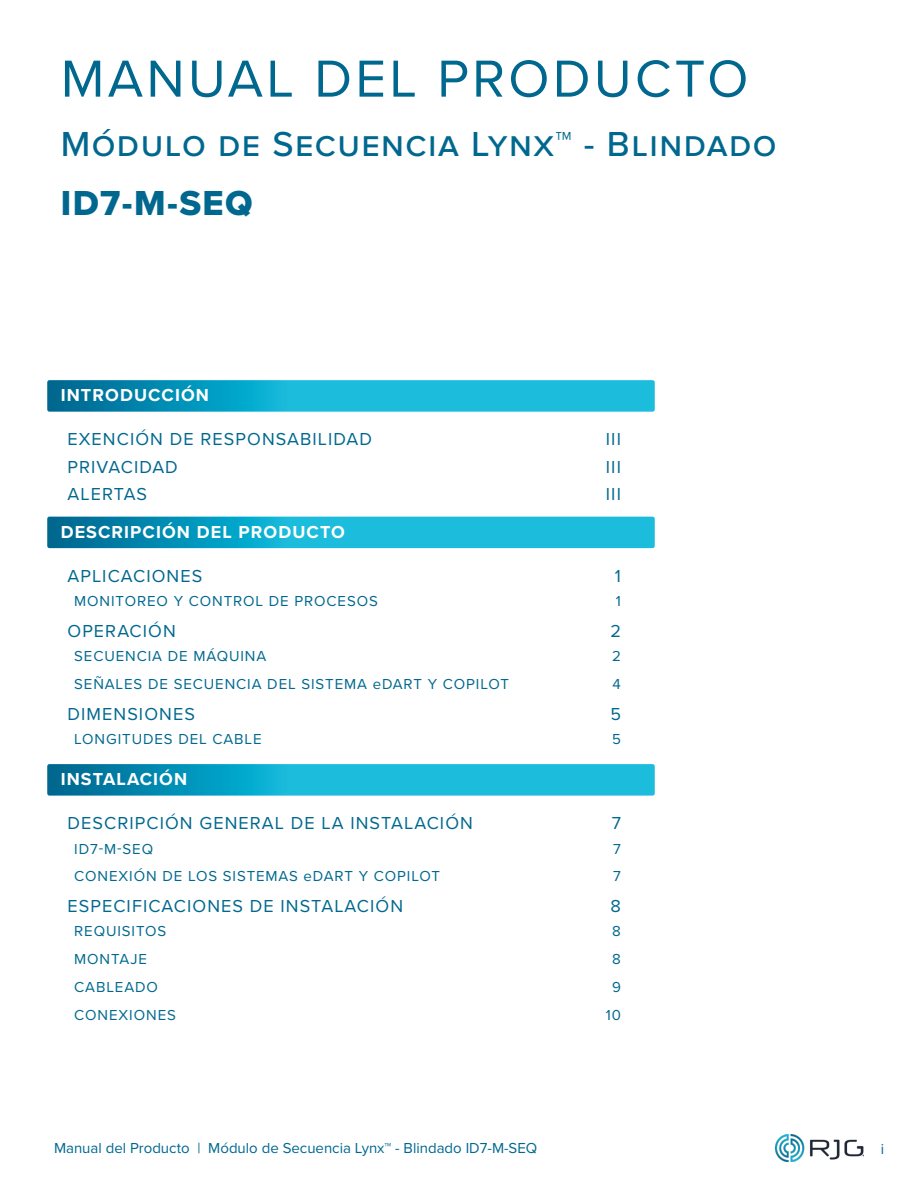
<style>
.page{position:relative;width:918px;height:1188px;background:#fff}
.page>*{position:absolute;margin:0;border:0;box-sizing:border-box;transform-origin:0 0}
.t1{font:54px "Proxima Nova";letter-spacing:.06em;color:#00688f}
.t2{font:500 36px "Proxima Nova";letter-spacing:.04em;color:#00688f}
.t3{font:36px "Proxima Nova Extrabld";letter-spacing:.04em;color:#00688f}
.t4{font:18px "Proxima Nova";letter-spacing:.06em;color:#00688f}
.t5{font:700 18px "Proxima Nova";letter-spacing:.06em;color:#fff}
.t6{font:15px "Proxima Nova";letter-spacing:.06em;color:#00688f}
.t7{font:15px "Proxima Nova";color:#00688f}
</style>
<div class="page">
<img style="left:776px;top:1134px;width:88px;height:27px">
<svg style="left:47px;top:380px;width:608px;height:32px;background:#15abcd"></svg>
<svg style="left:47px;top:517px;width:608px;height:31px;background:#12a9cc"></svg>
<svg style="left:47px;top:764px;width:608px;height:32px;background:#15abcd"></svg>
<h1 class="t1" style="left:61px;top:38px;width:689px">MANUAL DEL PRODUCTO</h1>
<h2 class="t2" style="left:61px;top:117px;width:717px">Módulo de Secuencia Lynx™ - Blindado</h2>
<h2 class="t3" style="left:61px;top:176px;width:194px">ID7‑M‑SEQ</h2>
<p class="t5" style="left:61px;top:382px;width:150px">INTRODUCCIÓN</p>
<p class="t4" style="left:68px;top:426px;width:306px">EXENCIÓN DE RESPONSABILIDAD</p>
<p class="t4" style="left:606px;top:426px;width:17px">III</p>
<p class="t4" style="left:68px;top:453px;width:112px">PRIVACIDAD</p>
<p class="t4" style="left:606px;top:453px;width:17px">III</p>
<p class="t4" style="left:68px;top:480px;width:81px">ALERTAS</p>
<p class="t4" style="left:606px;top:480px;width:17px">III</p>
<p class="t5" style="left:61px;top:518px;width:286px">DESCRIPCIÓN DEL PRODUCTO</p>
<p class="t4" style="left:68px;top:562px;width:136px">APLICACIONES</p>
<p class="t4" style="left:615px;top:562px;width:8px">1</p>
<p class="t6" style="left:74px;top:590px;width:305px">MONITOREO Y CONTROL DE PROCESOS</p>
<p class="t6" style="left:616px;top:590px;width:7px">1</p>
<p class="t4" style="left:68px;top:617px;width:110px">OPERACIÓN</p>
<p class="t4" style="left:610px;top:617px;width:12px">2</p>
<p class="t6" style="left:74px;top:645px;width:194px">SECUENCIA DE MÁQUINA</p>
<p class="t6" style="left:612px;top:645px;width:10px">2</p>
<p class="t6" style="left:74px;top:673px;width:436px">SEÑALES DE SECUENCIA DEL SISTEMA eDART Y COPILOT</p>
<p class="t6" style="left:613px;top:673px;width:10px">4</p>
<p class="t4" style="left:68px;top:700px;width:129px">DIMENSIONES</p>
<p class="t4" style="left:610px;top:700px;width:12px">5</p>
<p class="t6" style="left:74px;top:728px;width:189px">LONGITUDES DEL CABLE</p>
<p class="t6" style="left:612px;top:728px;width:10px">5</p>
<p class="t5" style="left:61px;top:766px;width:128px">INSTALACIÓN</p>
<p class="t4" style="left:68px;top:810px;width:407px">DESCRIPCIÓN GENERAL DE LA INSTALACIÓN</p>
<p class="t4" style="left:612px;top:810px;width:11px">7</p>
<p class="t6" style="left:74px;top:837px;width:80px">ID7‑M‑SEQ</p>
<p class="t6" style="left:613px;top:837px;width:9px">7</p>
<p class="t6" style="left:74px;top:865px;width:367px">CONEXIÓN DE LOS SISTEMAS eDART Y COPILOT</p>
<p class="t6" style="left:613px;top:865px;width:9px">7</p>
<p class="t4" style="left:68px;top:893px;width:337px">ESPECIFICACIONES DE INSTALACIÓN</p>
<p class="t4" style="left:611px;top:893px;width:12px">8</p>
<p class="t6" style="left:74px;top:920px;width:94px">REQUISITOS</p>
<p class="t6" style="left:612px;top:920px;width:10px">8</p>
<p class="t6" style="left:74px;top:948px;width:74px">MONTAJE</p>
<p class="t6" style="left:612px;top:948px;width:10px">8</p>
<p class="t6" style="left:74px;top:976px;width:85px">CABLEADO</p>
<p class="t6" style="left:612px;top:976px;width:10px">9</p>
<p class="t6" style="left:74px;top:1003px;width:103px">CONEXIONES</p>
<p class="t6" style="left:606px;top:1003px;width:17px">10</p>
<p class="t7" style="left:54px;top:1136px;width:485px">Manual del Producto | Módulo de Secuencia Lynx™ - Blindado ID7‑M‑SEQ</p>
<p class="t6" style="left:881px;top:1137px;width:5px">i</p>
</div>
